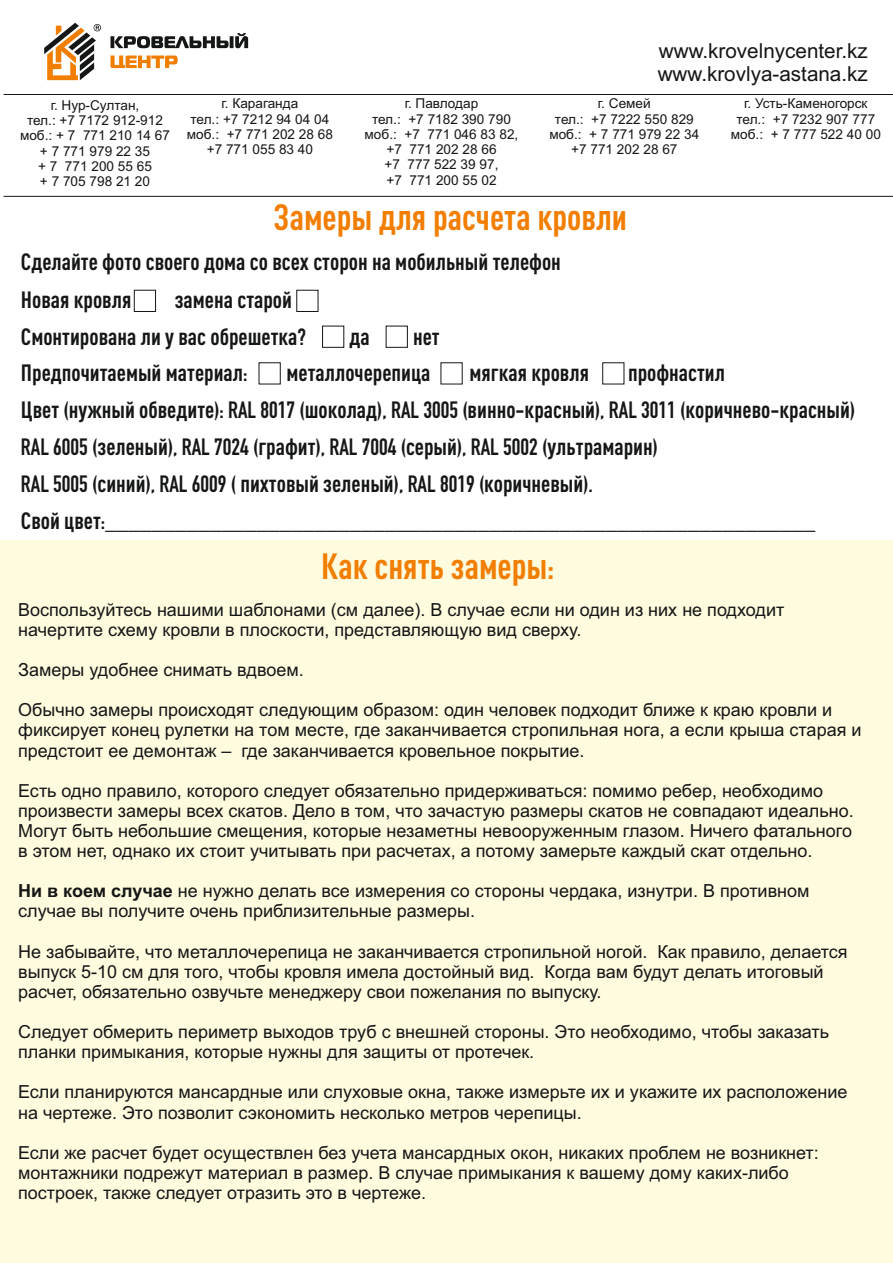
<style>
.page{position:relative;width:893px;height:1263px;background:#fff}
.page>*{position:absolute;margin:0;border:0;box-sizing:border-box;transform-origin:0 0}
.t1{font:36px "Vienna Convention 1";color:#f27e00}
.t2{font:23.25px/36.8px "Vienna Convention 1";color:#151616}
.t3{font:20.7px/23.1px "Arial";color:#151616}
.t4{font:18px/20.1px "Arial";color:#151616}
.t5{font:13.65px/15.1px "Arial";color:#151616;text-align:center}
.s1{font-weight:700}
</style>
<div class="page">
<div style="left:0;top:540px;width:893px;height:723px;background:#fffbde"></div>
<svg style="left:110px;top:56px;width:68px;height:12px"></svg>
<svg style="left:110px;top:33px;width:138px;height:15px"></svg>
<svg style="left:44px;top:23px;width:57px;height:57px"></svg>
<hr style="left:4px;top:94px;width:889px;height:1px;background:#151616">
<hr style="left:4px;top:196px;width:889px;height:1px;background:#151616">
<div style="left:322px;top:326px;width:22px;height:22px;border:1px solid #151616"></div>
<div style="left:386px;top:326px;width:22px;height:22px;border:1px solid #151616"></div>
<div style="left:134px;top:290px;width:22px;height:22px;border:1px solid #151616"></div>
<div style="left:296px;top:290px;width:22px;height:22px;border:1px solid #151616"></div>
<p class="t3" style="left:658px;top:41px;width:212px">www.krovelnycenter.kz www.krovlya-astana.kz</p>
<p class="t5" style="left:20px;top:99px;width:152px">г. Нур-Султан,<br>тел.: +7 7172 912-912 моб.: + 7 771 210 14 67 + 7 771 979 22 35<br>+ 7 771 200 55 65<br>+ 7 705 798 21 20</p>
<p class="t5" style="left:187px;top:97px;width:148px">г. Караганда<br>тел.: +7 7212 94 04 04 моб.: +7 771 202 28 68 +7 771 055 83 40</p>
<p class="t5" style="left:365px;top:97px;width:155px">г. Павлодар<br>тел.: +7 7182 390 790 моб.: +7 771 046 83 82, +7 771 202 28 66<br>+7 777 522 39 97,<br>+7 771 200 55 02</p>
<p class="t5" style="left:549px;top:97px;width:152px">г. Семей<br>тел.: +7 7222 550 829 моб.: + 7 771 979 22 34 +7 771 202 28 67</p>
<p class="t5" style="left:731px;top:97px;width:152px">г. Усть-Каменогорск тел.: +7 7232 907 777 моб.: + 7 777 522 40 00</p>
<h1 class="t1" style="left:274px;top:204px;width:355px">Замеры для расчета кровли</h1>
<p class="t2" style="left:21px;top:246px;width:541px">Сделайте фото своего дома со всех сторон на мобильный телефон</p>
<p class="t2" style="left:21px;top:284px;width:112px">Новая кровля</p>
<p class="t2" style="left:21px;top:284px;width:287px;text-indent:154px">замена старой<br>Смонтирована ли у вас обрешетка?</p>
<p class="t2" style="left:349px;top:320px;width:22px">да</p>
<p class="t2" style="left:413px;top:320px;width:28px">нет</p>
<p class="t2" style="left:21px;top:357px;width:836px;text-indent:607px">профнастил<br>Цвет (нужный обведите): RAL 8017 (шоколад), RAL 3005 (винно-красный), RAL 3011 (коричнево-красный)<br>RAL 6005 (зеленый), RAL 7024 (графит), RAL 7004 (серый), RAL 5002 (ультрамарин)<br>RAL 5005 (синий), RAL 6009 ( пихтовый зеленый), RAL 8019 (коричневый).<br>Свой цвет:_____________________________________________________________</p>
<p class="t2" style="left:21px;top:357px;width:228px">Предпочитаемый материал:</p>
<p class="t2" style="left:286px;top:357px;width:146px">металлочерепица</p>
<p class="t2" style="left:469px;top:357px;width:121px">мягкая кровля</p>
<h1 class="t1" style="left:321px;top:553px;width:234px">Как снять замеры:</h1>
<p class="t4" style="left:18px;top:601px;width:768px">Воспользуйтесь нашими шаблонами (см далее). В случае если ни один из них не подходит начертите схему кровли в плоскости, представляющую вид сверху.</p>
<p class="t4" style="left:18px;top:661px;width:287px">Замеры удобнее снимать вдвоем.</p>
<p class="t4" style="left:18px;top:702px;width:845px">Обычно замеры происходят следующим образом: один человек подходит ближе к краю кровли и фиксирует конец рулетки на том месте, где заканчивается стропильная нога, а если крыша старая и предстоит ее демонтаж – где заканчивается кровельное покрытие.</p>
<p class="t4" style="left:18px;top:782px;width:837px">Есть одно правило, которого следует обязательно придерживаться: помимо ребер, необходимо произвести замеры всех скатов. Дело в том, что зачастую размеры скатов не совпадают идеально.<br>Могут быть небольшие смещения, которые незаметны невооруженным глазом. Ничего фатального в этом нет, однако их стоит учитывать при расчетах, а потому замерьте каждый скат отдельно.</p>
<p class="t4" style="left:18px;top:883px;width:793px"><span class="s1">Ни в коем случае</span> не нужно делать все измерения со стороны чердака, изнутри. В противном случае вы получите очень приблизительные размеры.</p>
<p class="t4" style="left:18px;top:943px;width:831px">Не забывайте, что металлочерепица не заканчивается стропильной ногой. Как правило, делается выпуск 5-10 см для того, чтобы кровля имела достойный вид. Когда вам будут делать итоговый расчет, обязательно озвучьте менеджеру свои пожелания по выпуску.</p>
<p class="t4" style="left:18px;top:1023px;width:812px">Следует обмерить периметр выходов труб с внешней стороны. Это необходимо, чтобы заказать планки примыкания, которые нужны для защиты от протечек.</p>
<p class="t4" style="left:18px;top:1084px;width:831px">Если планируются мансардные или слуховые окна, также измерьте их и укажите их расположение на чертеже. Это позволит сэкономить несколько метров черепицы.</p>
<p class="t4" style="left:18px;top:1144px;width:802px">Если же расчет будет осуществлен без учета мансардных окон, никаких проблем не возникнет: монтажники подрежут материал в размер. В случае примыкания к вашему дому каких-либо построек, также следует отразить это в чертеже.</p>
</div>
